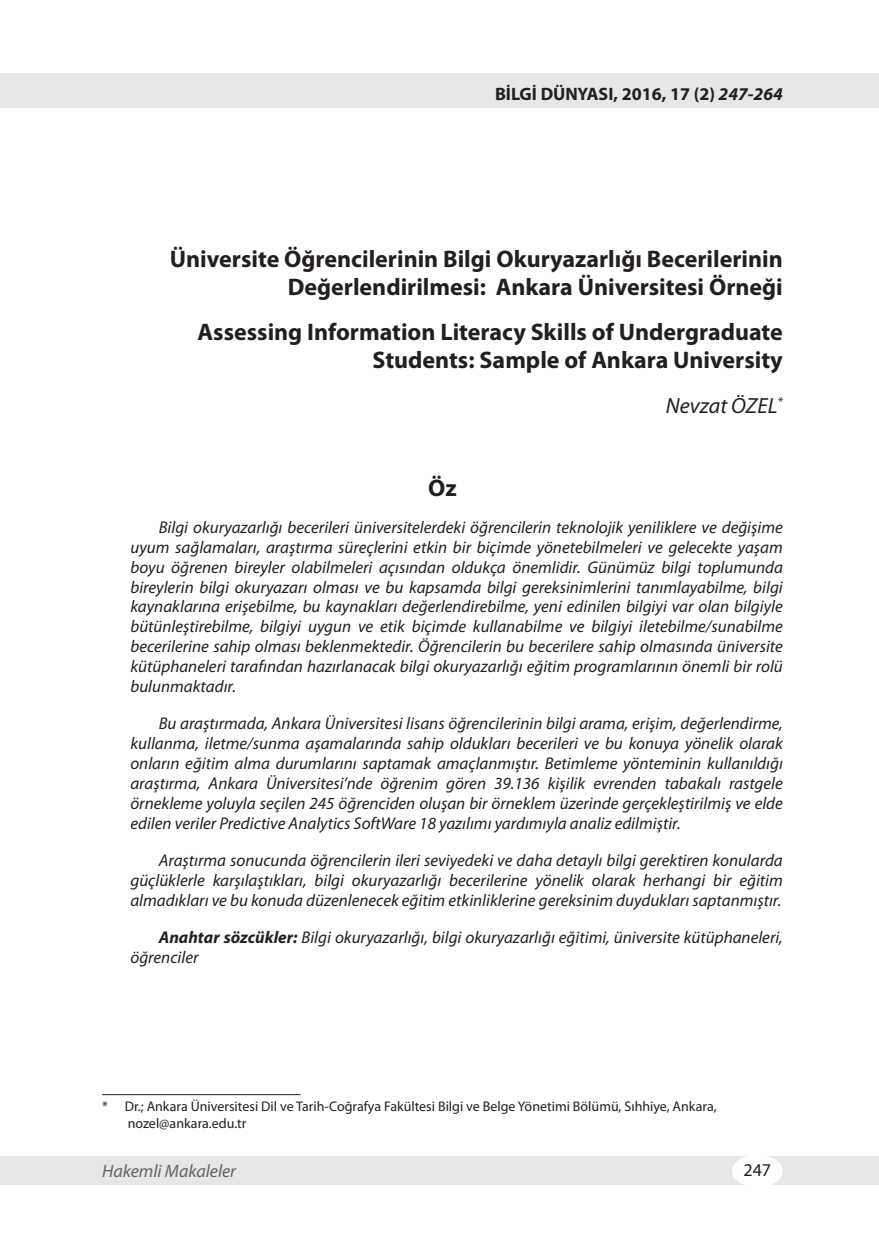
<style>
.page{position:relative;width:879px;height:1253px;background:#fff}
.page>*{position:absolute;margin:0;border:0;box-sizing:border-box;transform-origin:0 0}
.t1{font:700 24px/28px "Myriad Pro";color:#231f20;text-align:right}
.t2{font:italic 22px "Myriad Pro";color:#231f20}
.t3{font:700 18px "Myriad Pro";color:#231f20}
.t4{font:italic 18px "Myriad Pro";color:#636366}
.t5{font:18px "Myriad Pro";color:#231f20}
.t6{font:italic 17px/20px "Myriad Pro";color:#231f20;text-align:justify}
.t7{font:14px/16.8px "Myriad Pro";color:#231f20}
.s1{font-style:italic}
.s2{font-weight:700}
</style>
<div class="page">
<div style="left:0;top:74px;width:879px;height:34px;background:#e6e7e9"></div>
<div style="left:0;top:1156px;width:879px;height:28px;background:#e6e7e9"></div>
<div style="left:732px;top:1155px;width:51px;height:32px;background:#fff;border-radius:50%"></div>
<hr style="left:102px;top:1094px;width:198px;height:1px;background:#231f20">
<p class="t3" style="left:495px;top:82px;width:289px">BİLGİ DÜNYASI, 2016, 17 (2) <span class="s1">247-264</span></p>
<h1 class="t1" style="left:170px;top:245px;width:614px">Üniversite Öğrencilerinin Bilgi Okuryazarlığı Becerilerinin<br>Değerlendirilmesi: Ankara Üniversitesi Örneği</h1>
<h1 class="t1" style="left:198px;top:318px;width:587px">Assessing Information Literacy Skills of Undergraduate<br>Students: Sample of Ankara University</h1>
<p class="t2" style="left:666px;top:392px;width:118px">Nevzat ÖZEL<sup>*</sup></p>
<h1 class="t1" style="left:428px;top:473px;width:30px">Öz</h1>
<p class="t6" style="left:130px;top:517px;width:654px;text-indent:28px">Bilgi okuryazarlığı becerileri üniversitelerdeki öğrencilerin teknolojik yeniliklere ve değişime uyum sağlamaları, araştırma süreçlerini etkin bir biçimde yönetebilmeleri ve gelecekte yaşam boyu öğrenen bireyler olabilmeleri açısından oldukça önemlidir. Günümüz bilgi toplumunda bireylerin bilgi okuryazarı olması ve bu kapsamda bilgi gereksinimlerini tanımlayabilme, bilgi kaynaklarına erişebilme, bu kaynakları değerlendirebilme, yeni edinilen bilgiyi var olan bilgiyle bütünleştirebilme, bilgiyi uygun ve etik biçimde kullanabilme ve bilgiyi iletebilme/sunabilme becerilerine sahip olması beklenmektedir. Öğrencilerin bu becerilere sahip olmasında üniversite kütüphaneleri tarafından hazırlanacak bilgi okuryazarlığı eğitim programlarının önemli bir rolü bulunmaktadır.</p>
<p class="t6" style="left:130px;top:713px;width:654px;text-indent:28px">Bu araştırmada, Ankara Üniversitesi lisans öğrencilerinin bilgi arama, erişim, değerlendirme, kullanma, iletme/sunma aşamalarında sahip oldukları becerileri ve bu konuya yönelik olarak onların eğitim alma durumlarını saptamak amaçlanmıştır. Betimleme yönteminin kullanıldığı araştırma, Ankara Üniversitesi’nde öğrenim gören 39.136 kişilik evrenden tabakalı rastgele örnekleme yoluyla seçilen 245 öğrenciden oluşan bir örneklem üzerinde gerçekleştirilmiş ve elde edilen veriler Predictive Analytics SoftWare 18 yazılımı yardımıyla analiz edilmiştir.</p>
<p class="t6" style="left:130px;top:850px;width:654px;text-indent:28px">Araştırma sonucunda öğrencilerin ileri seviyedeki ve daha detaylı bilgi gerektiren konularda güçlüklerle karşılaştıkları, bilgi okuryazarlığı becerilerine yönelik olarak herhangi bir eğitim almadıkları ve bu konuda düzenlenecek eğitim etkinliklerine gereksinim duydukları saptanmıştır.</p>
<p class="t6" style="left:130px;top:927px;width:654px;text-indent:28px"><span class="s2">Anahtar sözcükler:</span> Bilgi okuryazarlığı, bilgi okuryazarlığı eğitimi, üniversite kütüphaneleri, öğrenciler</p>
<p class="t7" style="left:128px;top:1098px;width:590px;text-indent:-26px">* Dr.; Ankara Üniversitesi Dil ve Tarih-Coğrafya Fakültesi Bilgi ve Belge Yönetimi Bölümü, Sıhhiye, Ankara, nozel@ankara.edu.tr</p>
<p class="t4" style="left:102px;top:1160px;width:135px">Hakemli Makaleler</p>
<p class="t5" style="left:743px;top:1159px;width:29px">247</p>
</div>
